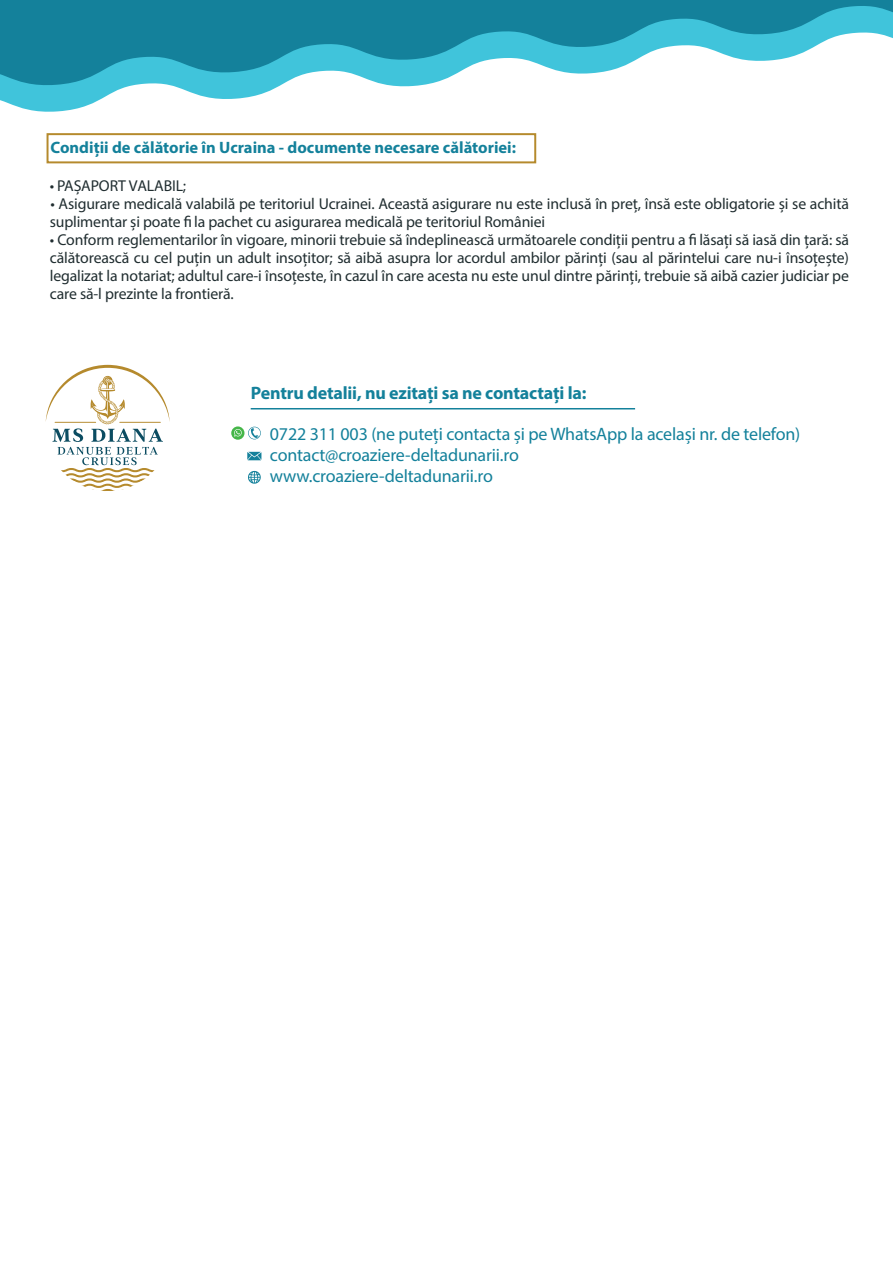
<style>
.page{position:relative;width:893px;height:1263px;background:#fff}
.page>*{position:absolute;margin:0;border:0;box-sizing:border-box;transform-origin:0 0}
.t1{font:18px/21px "Myriad Pro";letter-spacing:-.01em;color:#14819b}
.t2{font:700 18px "Myriad Pro";letter-spacing:-.01em;color:#14819b}
.t3{font:700 16.5px "Myriad Pro";color:#14819b}
.t4{font:15.75px/18px "Myriad Pro";letter-spacing:-.01em;color:#202d30}
</style>
<div class="page">
<svg style="left:0;top:87px;width:277px;height:25px"></svg>
<svg style="left:0;top:0;width:893px;height:87px;fill:#14819b"></svg>
<div style="left:47px;top:133px;width:489px;height:30px;border:2px solid #b58a2d"></div>
<svg style="left:248px;top:471px;width:13px;height:13px"></svg>
<svg style="left:247px;top:452px;width:14px;height:8px"></svg>
<svg style="left:248px;top:427px;width:13px;height:12px"></svg>
<svg style="left:231px;top:426px;width:13px;height:14px"></svg>
<svg style="left:234px;top:429px;width:8px;height:8px"></svg>
<svg style="left:46px;top:365px;width:124px;height:126px"></svg>
<hr style="left:251px;top:408px;width:384px;height:1px;background:#14819b">
<p class="t3" style="left:51px;top:137px;width:467px">Condiții de călătorie în Ucraina - documente necesare călătoriei:</p>
<p class="t4" style="left:50px;top:177px;width:138px">• PAȘAPORT VALABIL;</p>
<p class="t4" style="left:50px;top:195px;width:801px">• Asigurare medicală valabilă pe teritoriul Ucrainei. Această asigurare nu este inclusă în preț, însă este obligatorie și se achită suplimentar și poate la pachet cu asigurarea medicală pe teritoriul României</p>
<p class="t4" style="left:50px;top:231px;width:801px;text-align:justify">• Conform reglementarilor în vigoare, minorii trebuie să îndeplinească următoarele condiții pentru a lăsați să iasă din țară: să călătorească cu cel puțin un adult insoțitor; să aibă asupra lor acordul ambilor părinți (sau al părintelui care nu-i însoțește) legalizat la notariat; adultul care-i însoțeste, în cazul în care acesta nu este unul dintre părinți, trebuie să aibă cazier judiciar pe care să-l prezinte la frontieră.</p>
<p class="t2" style="left:251px;top:381px;width:337px">Pentru detalii, nu ezitați sa ne contactați la:</p>
<p class="t1" style="left:270px;top:423px;width:532px">0722 311 003 (ne puteți contacta și pe WhatsApp la același nr. de telefon) contact@croaziere-deltadunarii.ro<br>www.croaziere-deltadunarii.ro</p>
</div>
